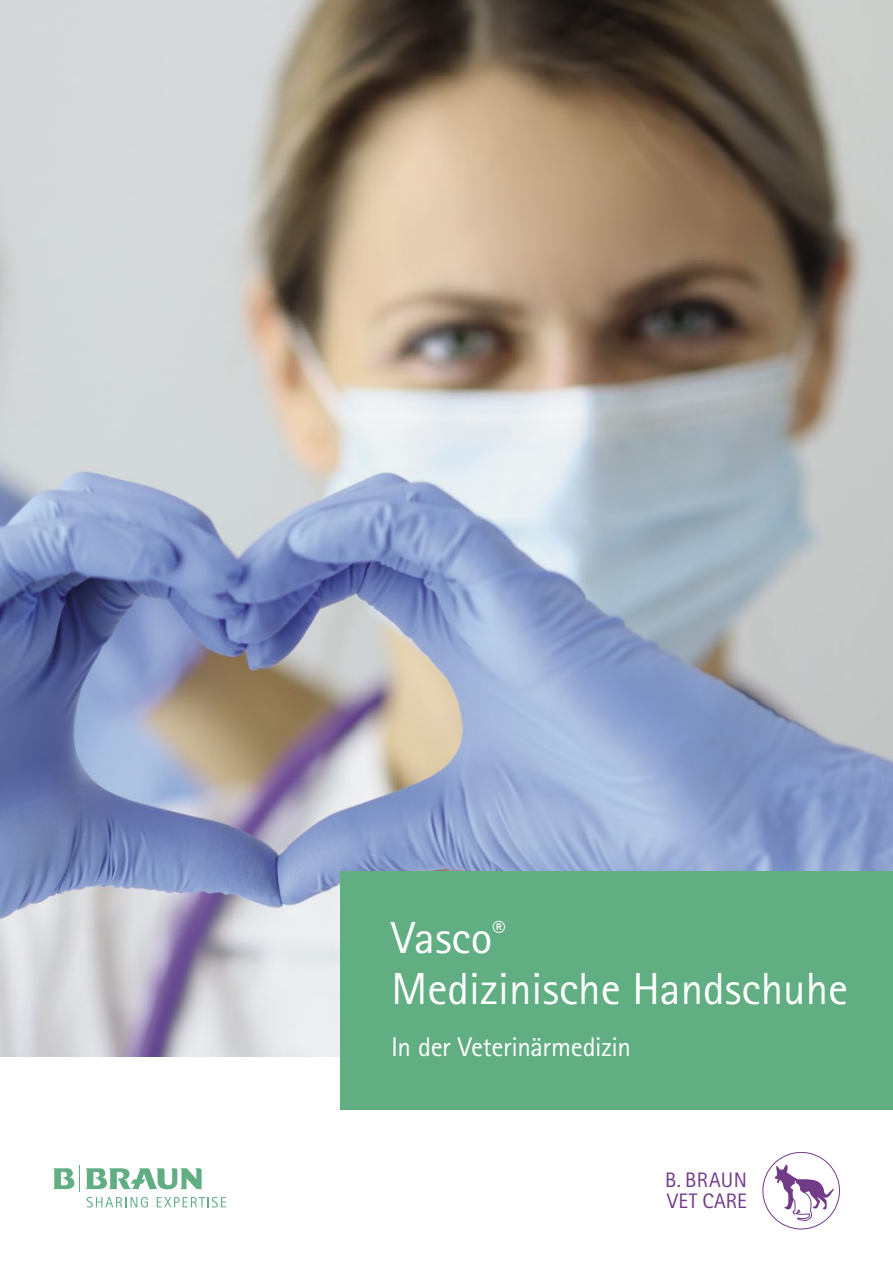
<style>
.page{position:relative;width:893px;height:1263px;background:#fff}
.page>*{position:absolute;margin:0;border:0;box-sizing:border-box;transform-origin:0 0}
.t1{font:45px/51px "Rotis Sans Serif Pro";color:#fff}
.t2{font:27px "Rotis Sans Serif Pro";letter-spacing:-.015em;color:#fff}
.t3{font:21px/21px "Rotis Sans Serif Pro";letter-spacing:.015em;color:#723b88}
</style>
<div class="page">
<img style="left:0;top:0;width:893px;height:1057px">
<svg style="left:87px;top:1197px;width:61px;height:10px"></svg>
<svg style="left:157px;top:1197px;width:69px;height:10px"></svg>
<svg style="left:53px;top:1165px;width:149px;height:26px"></svg>
<div style="left:763px;top:1152px;width:77px;height:77px;border:1px solid #723b88;border-radius:50%"></div>
<svg style="left:775px;top:1164px;width:59px;height:57px"></svg>
<div style="left:341px;top:871px;width:552px;height:238px;background:#61ae82"></div>
<p class="t1" style="left:392px;top:913px;width:458px">Vasco<sup>®<br></sup>Medizinische Handschuhe</p>
<p class="t2" style="left:391px;top:1031px;width:241px">In der Veterinärmedizin</p>
<p class="t3" style="left:665px;top:1170px;width:84px">B. BRAUN<br>VET CARE</p>
</div>
